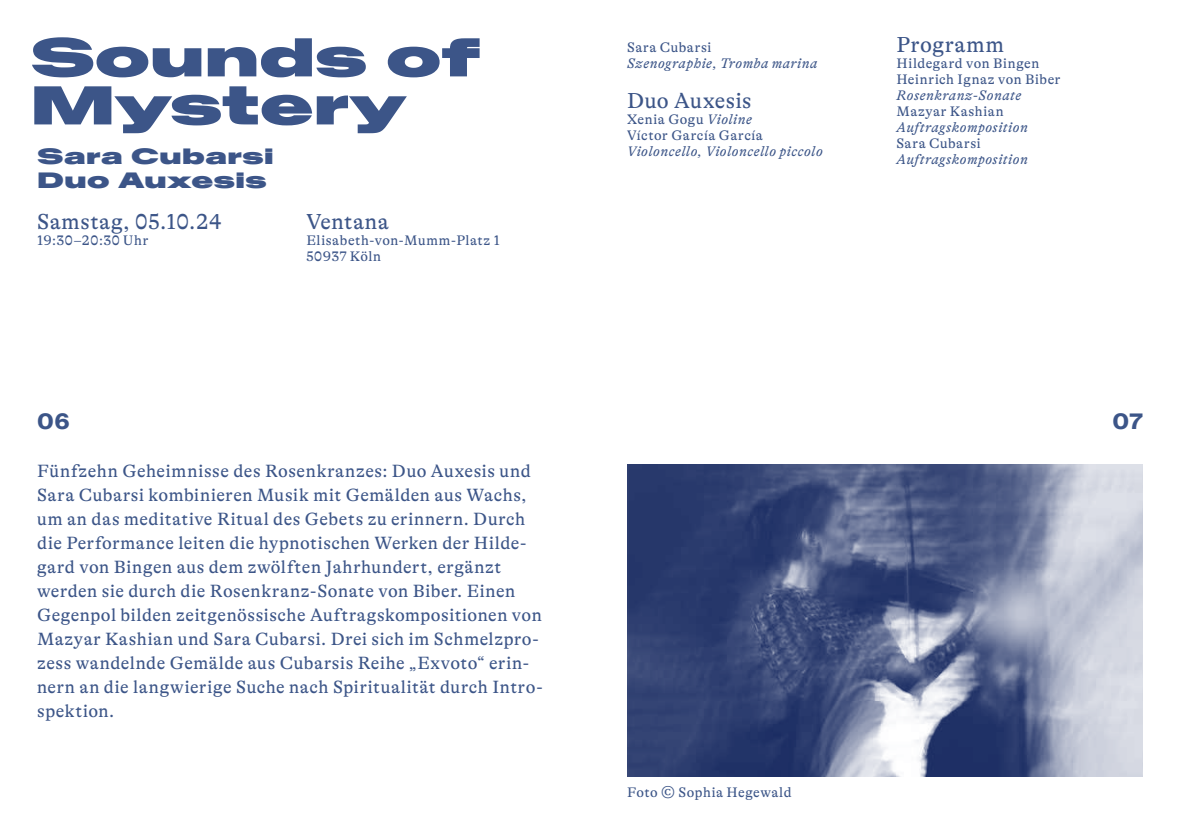
<style>
.page{position:relative;width:1180px;height:834px;background:#fff}
.page>*{position:absolute;margin:0;border:0;box-sizing:border-box;transform-origin:0 0}
.t1{font:54px/48px "Baikal VAR";color:#3c5588}
.t2{font:22px "GT Alpina";letter-spacing:.025em;color:#3c5588}
.t3{font:22px/24px "Baikal VAR";letter-spacing:.025em;color:#3c5588}
.t4{font:18px/24px "GT Alpina";letter-spacing:.03em;color:#3c5588}
.t5{font:14px/16px "GT Alpina";letter-spacing:.04em;color:#3c5588}
.t6{font:italic 14px "GT Alpina";letter-spacing:.035em;color:#3c5588}
.s1{font-style:italic}
</style>
<div class="page">
<img style="left:627px;top:464px;width:515px;height:312px">
<h1 class="t1" style="left:30px;top:32px;width:451px">Sounds of<br>Mystery</h1>
<p class="t3" style="left:37px;top:144px;width:238px">Sara Cubarsi<br>Duo Auxesis</p>
<p class="t2" style="left:37px;top:209px;width:186px">Samstag, 05.10.24</p>
<p class="t5" style="left:37px;top:232px;width:113px">19:30–20:30 Uhr</p>
<p class="t2" style="left:306px;top:209px;width:84px">Ventana</p>
<p class="t5" style="left:306px;top:232px;width:195px">Elisabeth-von-Mumm-Platz 1<br>50937 Köln</p>
<p class="t5" style="left:627px;top:40px;width:86px">Sara Cubarsi</p>
<p class="t6" style="left:627px;top:56px;width:192px">Szenographie, Tromba marina</p>
<p class="t2" style="left:627px;top:89px;width:126px">Duo Auxesis</p>
<p class="t5" style="left:627px;top:112px;width:137px">Xenia Gogu <span class="s1">Violine<br></span>Víctor García García</p>
<p class="t6" style="left:627px;top:144px;width:197px">Violoncello, Violoncello piccolo</p>
<p class="t2" style="left:896px;top:33px;width:109px">Programm</p>
<p class="t5" style="left:896px;top:56px;width:166px">Hildegard von Bingen<br>Heinrich Ignaz von Biber</p>
<p class="t6" style="left:896px;top:88px;width:126px">Rosenkranz-Sonate</p>
<p class="t5" style="left:896px;top:104px;width:109px">Mazyar Kashian</p>
<p class="t6" style="left:896px;top:120px;width:133px">Auftragskomposition</p>
<p class="t5" style="left:896px;top:136px;width:86px">Sara Cubarsi</p>
<p class="t6" style="left:896px;top:152px;width:133px">Auftragskomposition</p>
<p class="t3" style="left:37px;top:408px;width:34px">06</p>
<p class="t3" style="left:1112px;top:408px;width:32px">07</p>
<p class="t4" style="left:37px;top:458px;width:507px">Fünfzehn Geheimnisse des Rosenkranzes: Duo Auxesis und Sara Cubarsi kombinieren Musik mit Gemälden aus Wachs, um an das meditative Ritual des Gebets zu erinnern. Durch die Performance leiten die hypnotischen Werken der Hilde&shy;gard von Bingen aus dem zwölften Jahrhundert, ergänzt werden sie durch die Rosenkranz-Sonate von Biber. Einen Gegenpol bilden zeitgenössische Auftragskompositionen von Mazyar Kashian und Sara Cubarsi. Drei sich im Schmelzpro&shy;zess wandelnde Gemälde aus Cubarsis Reihe „Exvoto“ erin&shy;nern an die langwierige Suche nach Spiritualität durch Intro&shy;spektion.</p>
<p class="t5" style="left:627px;top:784px;width:166px">Foto © Sophia Hegewald</p>
</div>
